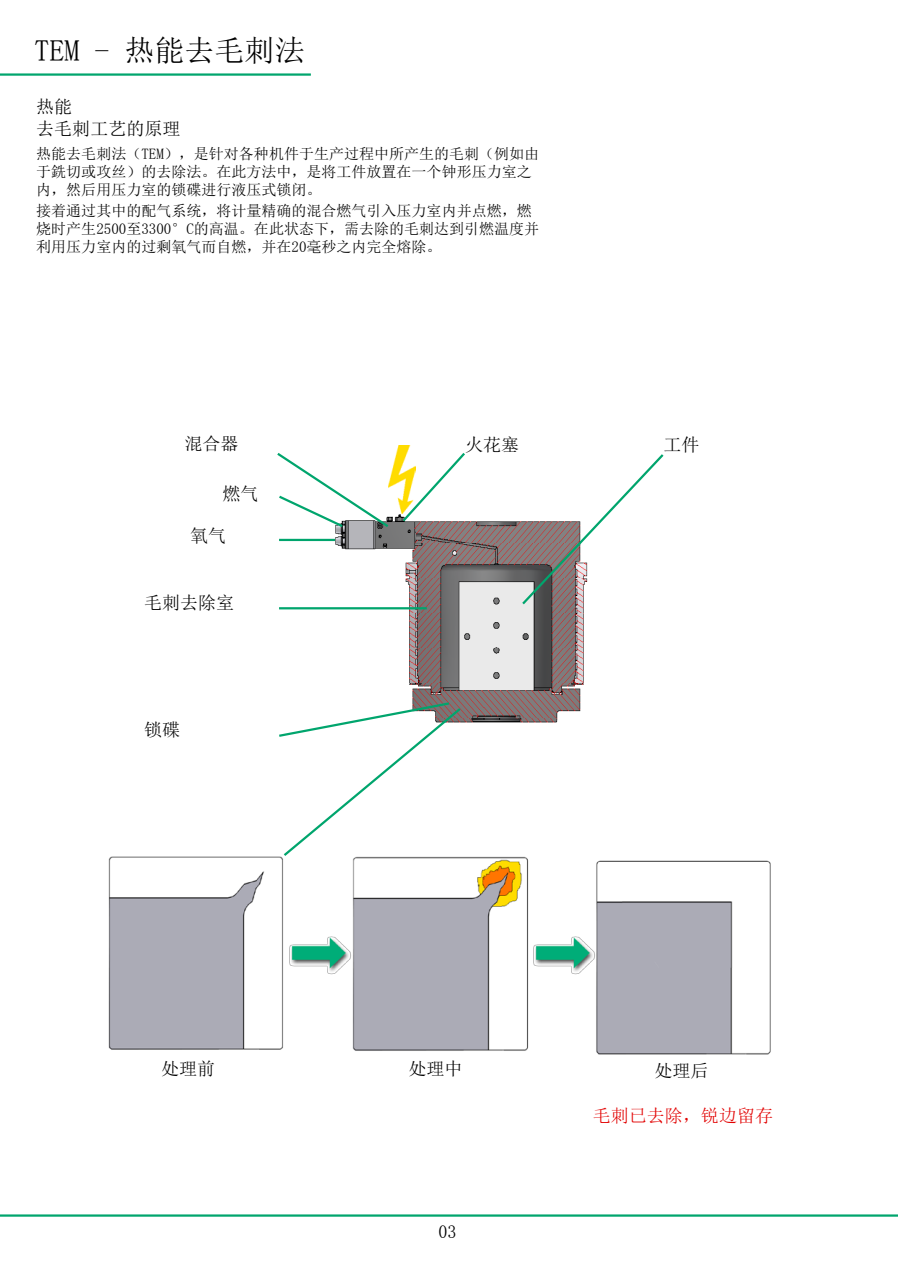
<style>
.page{position:relative;width:898px;height:1272px;background:#fff}
.page>*{position:absolute;margin:0;border:0;box-sizing:border-box;transform-origin:0 0}
.t1{font:30px "Sim Sun";color:#000}
.t2{font:18px/21.6px "Sim Sun";color:#000}
.t3{font:18px "Sim Sun";color:#e20000}
.t4{font:15px/18px "Sim Sun";color:#000}
</style>
<div class="page">
<hr style="left:0;top:1214px;width:897px;height:2px;background:#00a56d">
<img style="left:108px;top:856px;width:176px;height:194px">
<img style="left:352px;top:856px;width:177px;height:195px">
<img style="left:596px;top:860px;width:175px;height:195px">
<img style="left:331px;top:514px;width:253px;height:209px">
<img style="left:390px;top:445px;width:21px;height:63px">
<hr style="left:279px;top:539px;width:56px;height:2px;background:#00a56d">
<svg style="left:277px;top:453px;width:113px;height:76px"></svg>
<svg style="left:400px;top:450px;width:67px;height:74px"></svg>
<svg style="left:519px;top:454px;width:145px;height:152px"></svg>
<hr style="left:279px;top:607px;width:147px;height:2px;background:#00a56d">
<svg style="left:276px;top:700px;width:187px;height:158px"></svg>
<img style="left:289px;top:934px;width:67px;height:41px">
<img style="left:533px;top:934px;width:67px;height:41px">
<hr style="left:0;top:73px;width:311px;height:3px;background:#00a56d">
<h1 class="t1" style="left:34px;top:35px;width:271px">TEM - 热能去毛刺法</h1>
<p class="t2" style="left:36px;top:96px;width:145px">热能<br>去毛刺工艺的原理</p>
<p class="t4" style="left:36px;top:144px;width:504px">热能去毛刺法（TEM），是针对各种机件于生产过程中所产生的毛刺（例如由于銑切或攻丝）的去除法。在此方法中，是将工件放置在一个钟形压力室之内，然后用压力室的锁碟进行液压式锁闭。</p>
<p class="t4" style="left:36px;top:202px;width:504px">接着通过其中的配气系统，将计量精确的混合燃气引入压力室内并点燃，燃烧时产生2500至3300°C的高温。在此状态下，需去除的毛刺达到引燃温度并利用压力室内的过剩氧气而自燃，并在20毫秒之内完全熔除。</p>
<p class="t2" style="left:184px;top:433px;width:55px">混合器</p>
<p class="t2" style="left:465px;top:433px;width:55px">火花塞</p>
<p class="t2" style="left:222px;top:483px;width:37px">燃气</p>
<p class="t2" style="left:190px;top:525px;width:37px">氧气</p>
<p class="t2" style="left:144px;top:592px;width:91px">毛刺去除室</p>
<p class="t2" style="left:144px;top:718px;width:37px">锁碟</p>
<p class="t2" style="left:663px;top:433px;width:37px">工件</p>
<p class="t2" style="left:161px;top:1058px;width:55px">处理前</p>
<p class="t2" style="left:408px;top:1058px;width:55px">处理中</p>
<p class="t2" style="left:654px;top:1059px;width:55px">处理后</p>
<p class="t2" style="left:438px;top:1220px;width:19px">03</p>
<p class="t3" style="left:592px;top:1106px;width:181px">毛刺已去除，锐边留存</p>
</div>
